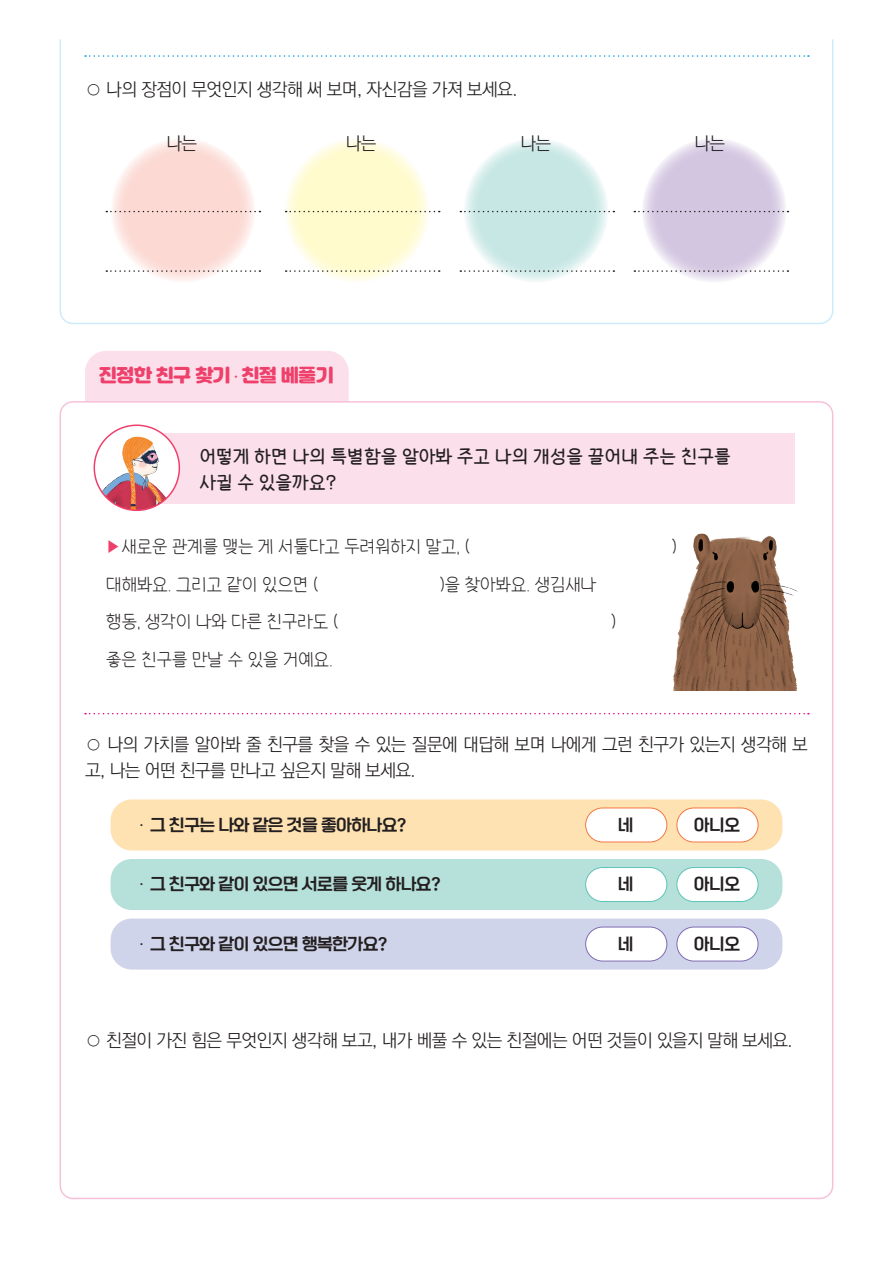
<style>
.page{position:relative;width:893px;height:1263px;background:#fff}
.page>*{position:absolute;margin:0;border:0;box-sizing:border-box;transform-origin:0 0}
.문제{font:18px/25.5px "Ko Pub World Dotum PL";letter-spacing:-.03em;color:#231f20}
.문제-2{font:18px "IM Hyemin";color:#231f20}
.문제-3{font:700 18px "IM Hyemin";color:#231f20}
.문제-4{font:18px "Jalnan OTF";letter-spacing:-.03em;color:#ef406b}
.문제-5{font:16.5px "ONE Mobile Title OTF Regular";letter-spacing:-.03em;color:#231f20}
.s1{font-family:"DX Nmu Std 20"}
.s2{color:#ef406b}
</style>
<div class="page">
<svg style="left:59px;top:39px;width:775px;height:286px"></svg>
<svg style="left:106px;top:211px;width:154px;height:1px"></svg>
<svg style="left:286px;top:211px;width:154px;height:1px"></svg>
<svg style="left:460px;top:211px;width:154px;height:1px"></svg>
<svg style="left:634px;top:211px;width:154px;height:1px"></svg>
<svg style="left:106px;top:270px;width:154px;height:2px"></svg>
<svg style="left:286px;top:270px;width:154px;height:2px"></svg>
<svg style="left:460px;top:270px;width:154px;height:2px"></svg>
<svg style="left:634px;top:270px;width:154px;height:2px"></svg>
<div style="left:140px;top:434px;width:655px;height:70px;background:#fbdfeb"></div>
<div style="left:85px;top:351px;width:264px;height:50px;background:#fbdfeb"></div>
<img style="left:94px;top:425px;width:85px;height:85px;border-radius:43px">
<div style="left:94px;top:424px;width:86px;height:87px;border:2px solid #ef406b;border-radius:50%"></div>
<img style="left:673px;top:521px;width:161px;height:170px">
<div style="left:111px;top:799px;width:671px;height:51px;background:#fee2b2;border-radius:21px"></div>
<div style="left:111px;top:859px;width:671px;height:51px;background:#b6e0da;border-radius:21px"></div>
<div style="left:111px;top:918px;width:671px;height:51px;background:#d0d4ea;border-radius:21px"></div>
<div style="left:586px;top:808px;width:81px;height:34px;background:#fff;border-radius:17px"></div>
<div style="left:585px;top:807px;width:82px;height:35px;border:1px solid #f37845;border-radius:17px"></div>
<div style="left:586px;top:867px;width:81px;height:34px;background:#fff;border-radius:17px"></div>
<div style="left:585px;top:867px;width:82px;height:35px;border:1px solid #5fc4b9;border-radius:17px"></div>
<div style="left:586px;top:927px;width:81px;height:34px;background:#fff;border-radius:17px"></div>
<div style="left:585px;top:927px;width:82px;height:34px;border:1px solid #7e6db1;border-radius:17px"></div>
<div style="left:677px;top:808px;width:81px;height:34px;background:#fff;border-radius:17px"></div>
<div style="left:676px;top:807px;width:82px;height:35px;border:1px solid #f37845;border-radius:17px"></div>
<div style="left:677px;top:867px;width:81px;height:34px;background:#fff;border-radius:17px"></div>
<div style="left:676px;top:867px;width:82px;height:35px;border:1px solid #5fc4b9;border-radius:17px"></div>
<div style="left:677px;top:927px;width:81px;height:34px;background:#fff;border-radius:17px"></div>
<div style="left:676px;top:927px;width:82px;height:34px;border:1px solid #7e6db1;border-radius:17px"></div>
<svg style="left:85px;top:55px;width:724px;height:2px"></svg>
<svg style="left:85px;top:713px;width:724px;height:1px"></svg>
<p class="문제" style="left:85px;top:78px;width:434px"><span class="s1">○</span> 나의 장점이 무엇인지 생각해 써 보며, 자신감을 가져 보세요.</p>
<p class="문제" style="left:166px;top:132px;width:32px">나는</p>
<p class="문제" style="left:346px;top:132px;width:32px">나는</p>
<p class="문제" style="left:520px;top:132px;width:32px">나는</p>
<p class="문제" style="left:694px;top:132px;width:32px">나는</p>
<p class="문제-4" style="left:99px;top:362px;width:236px">진정한 친구 찾기<span class="s1">·</span>친절 베풀기</p>
<p class="문제-3" style="left:199px;top:445px;width:533px">어떻게 하면 나의 특별함을 알아봐 주고 나의 개성을 끌어내 주는 친구를</p>
<p class="문제-3" style="left:199px;top:471px;width:139px">사귈 수 있을까요?</p>
<p class="문제-2" style="left:106px;top:536px;width:365px"><span class="s2">▶</span>새로운 관계를 맺는 게 서툴다고 두려워하지 말고, (</p>
<p class="문제-2" style="left:672px;top:536px;width:7px">)</p>
<p class="문제-2" style="left:106px;top:574px;width:213px">대해봐요. 그리고 같이 있으면 (</p>
<p class="문제-2" style="left:440px;top:574px;width:158px">)을 찾아봐요. 생김새나</p>
<p class="문제-2" style="left:106px;top:611px;width:233px">행동, 생각이 나와 다른 친구라도 (</p>
<p class="문제-2" style="left:611px;top:611px;width:7px">)</p>
<p class="문제-2" style="left:106px;top:649px;width:228px">좋은 친구를 만날 수 있을 거예요.</p>
<p class="문제" style="left:85px;top:732px;width:724px"><span class="s1">○</span> 나의 가치를 알아봐 줄 친구를 찾을 수 있는 질문에 대답해 보며 나에게 그런 친구가 있는지 생각해 보 고, 나는 어떤 친구를 만나고 싶은지 말해 보세요.</p>
<p class="문제-5" style="left:136px;top:816px;width:272px"><span class="s1">·</span> 그 친구는 나와 같은 것을 좋아하나요?</p>
<p class="문제-5" style="left:618px;top:816px;width:17px">네</p>
<p class="문제-5" style="left:694px;top:816px;width:48px">아니오</p>
<p class="문제-5" style="left:136px;top:875px;width:306px"><span class="s1">·</span> 그 친구와 같이 있으면 서로를 웃게 하나요?</p>
<p class="문제-5" style="left:618px;top:875px;width:17px">네</p>
<p class="문제-5" style="left:694px;top:875px;width:48px">아니오</p>
<p class="문제-5" style="left:136px;top:935px;width:253px"><span class="s1">·</span> 그 친구와 같이 있으면 행복한가요?</p>
<p class="문제-5" style="left:618px;top:935px;width:17px">네</p>
<p class="문제-5" style="left:694px;top:935px;width:48px">아니오</p>
<p class="문제" style="left:85px;top:1028px;width:709px"><span class="s1">○</span> 친절이 가진 힘은 무엇인지 생각해 보고, 내가 베풀 수 있는 친절에는 어떤 것들이 있을지 말해 보세요.</p>
</div>
